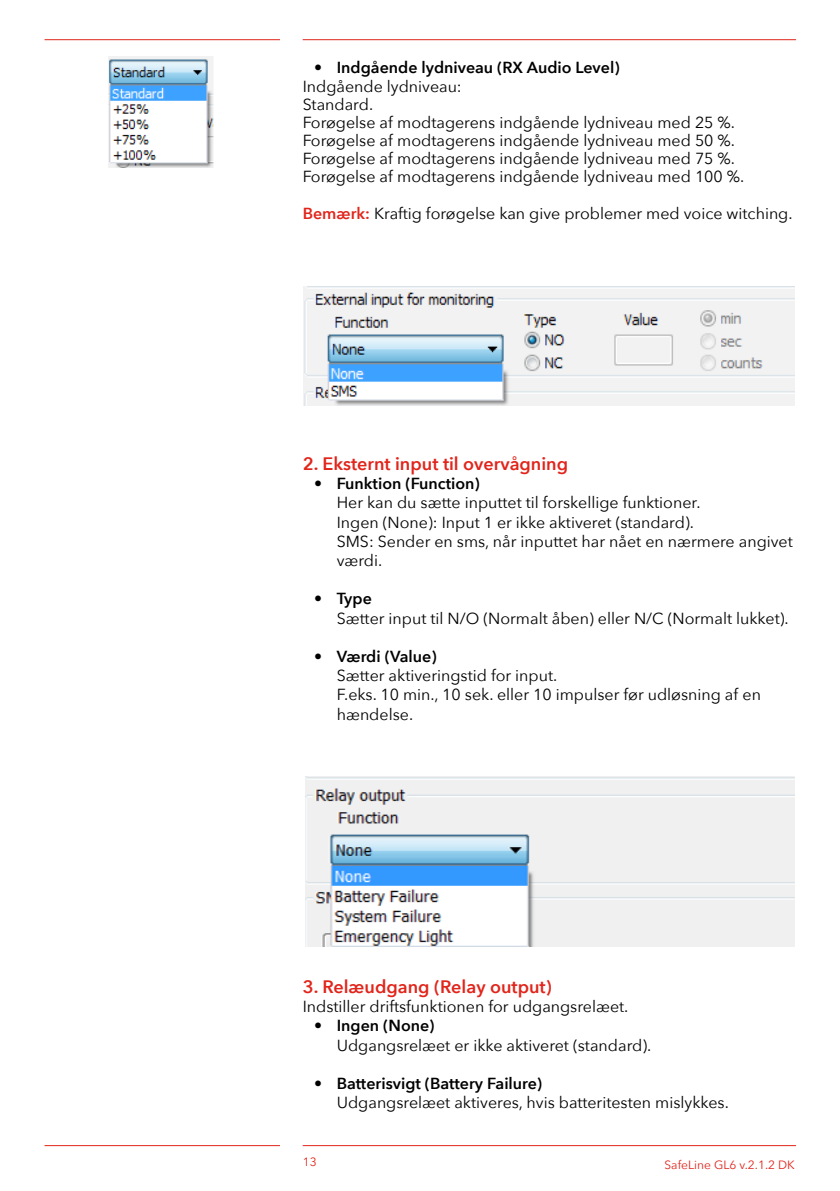
<style>
.page{position:relative;width:840px;height:1191px;background:#fff}
.page>*{position:absolute;margin:0;border:0;box-sizing:border-box;transform-origin:0 0}
.t1{font:600 18px "Avenir Next";color:#e1251b}
.t2{font:16px/19.2px "Avenir Next";color:#000}
.t3{font:12px "Avenir Next";color:#e1251b}
.s1{font-weight:600}
.s2{font-weight:600;color:#e1251b}
</style>
<div class="page">
<hr style="left:302px;top:1145px;width:493px;height:1px;background:#e1251b">
<hr style="left:44px;top:1145px;width:236px;height:1px;background:#e1251b">
<hr style="left:302px;top:39px;width:493px;height:1px;background:#e1251b">
<hr style="left:44px;top:39px;width:236px;height:1px;background:#e1251b">
<img style="left:303px;top:287px;width:491px;height:118px">
<img style="left:305px;top:776px;width:489px;height:170px">
<img style="left:109px;top:57px;width:105px;height:110px">
<p class="t2" style="left:302px;top:57px;width:443px;line-height:18.2px;text-indent:11px">• <span class="s1">Indgående lydniveau (RX Audio Level)<br></span>Indgående lydniveau:<br>Standard.<br>Forøgelse af modtagerens indgående lydniveau med 25 %.<br>Forøgelse af modtagerens indgående lydniveau med 50 %.<br>Forøgelse af modtagerens indgående lydniveau med 75 %.<br>Forøgelse af modtagerens indgående lydniveau med 100 %.</p>
<p class="t2" style="left:302px;top:203px;width:491px"><span class="s2">Bemærk:</span> Kraftig forøgelse kan give problemer med voice witching.</p>
<p class="t1" style="left:302px;top:448px;width:267px">2. Eksternt input til overvågning</p>
<p class="t2" style="left:336px;top:473px;width:457px;text-indent:-23px">• <span class="s1">Funktion (Function)<br></span>Her kan du sætte inputtet til forskellige funktioner.<br>Ingen (None): Input 1 er ikke aktiveret (standard).<br>SMS: Sender en sms, når inputtet har nået en nærmere angivet værdi.</p>
<p class="t2" style="left:336px;top:588px;width:453px;text-indent:-23px">• <span class="s1">Type<br></span>Sætter input til N/O (Normalt åben) eller N/C (Normalt lukket).</p>
<p class="t2" style="left:336px;top:646px;width:425px;text-indent:-23px">• <span class="s1">Værdi (Value)<br></span>Sætter aktiveringstid for input.<br>F.eks. 10 min., 10 sek. eller 10 impulser før udløsning af en hændelse.</p>
<p class="t1" style="left:302px;top:971px;width:250px">3. Relæudgang (Relay output)</p>
<p class="t2" style="left:302px;top:996px;width:327px">Indstiller driftsfunktionen for udgangsrelæet.</p>
<p class="t2" style="left:336px;top:1015px;width:316px;text-indent:-23px">• <span class="s1">Ingen (None)<br></span>Udgangsrelæet er ikke aktiveret (standard).</p>
<p class="t2" style="left:336px;top:1073px;width:393px;text-indent:-23px">• <span class="s1">Batterisvigt (Battery Failure)<br></span>Udgangsrelæet aktiveres, hvis batteritesten mislykkes.</p>
<p class="t3" style="left:302px;top:1151px;width:15px">13</p>
<p class="t3" style="left:664px;top:1154px;width:132px">SafeLine GL6 v.2.1.2 DK</p>
</div>
